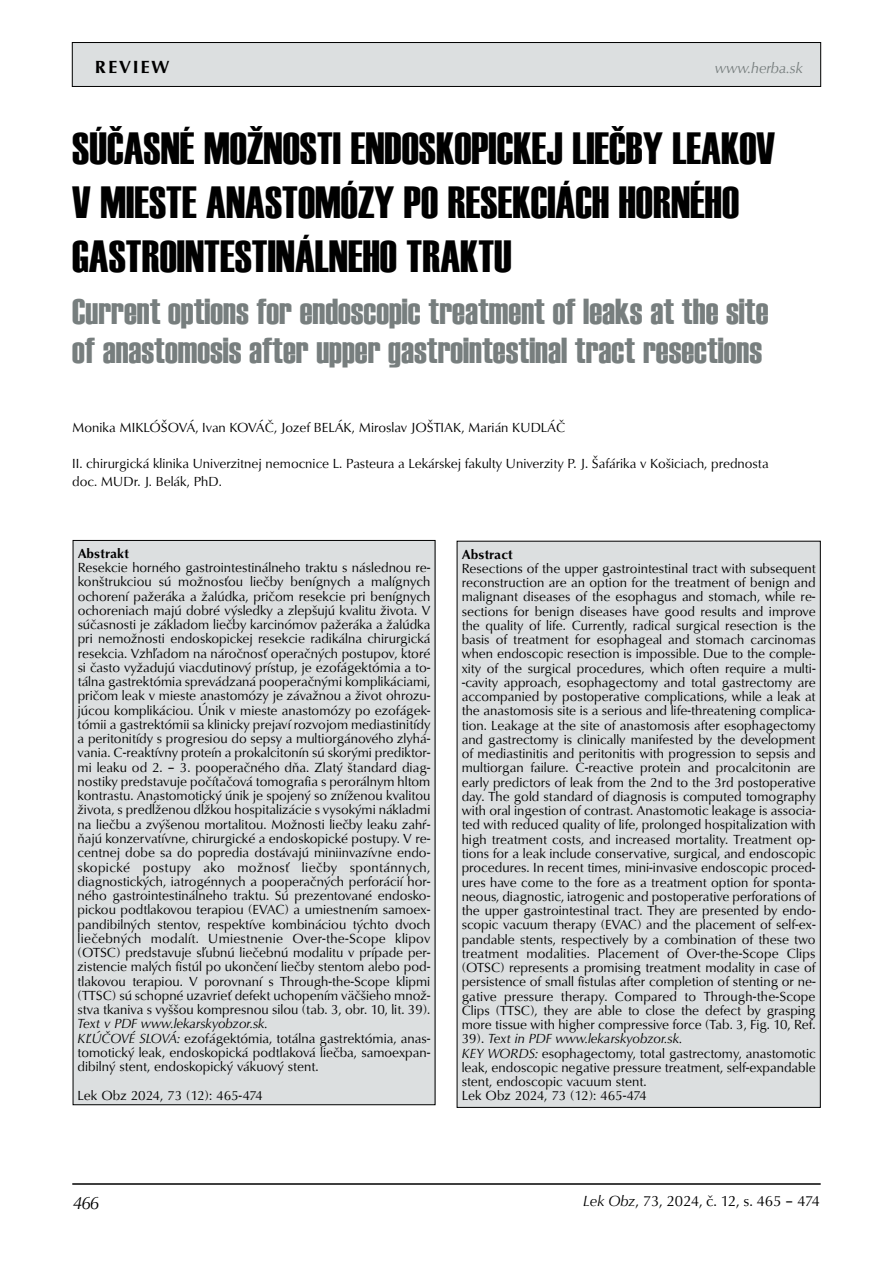
<style>
.page{position:relative;width:893px;height:1263px;background:#fff}
.page>*{position:absolute;margin:0;border:0;box-sizing:border-box;transform-origin:0 0}
.t1{font:45px/54px "Haettenschweiler";color:#000}
.t2{font:36px/39px "Haettenschweiler";color:#777e7e}
.t3{font:700 18px "URW Classico TEE";letter-spacing:.1em;color:#000}
.t4{font:italic 18px "URW Classico TEE";color:#000}
.t5{font:15px "URW Classico TEE";color:#000}
.t6{font:italic 15px "URW Classico TEE";color:#777e7e}
.t7{font:13.5px/14.2px "URW Classico TEE";color:#000}
.t8{font:700 13.5px "URW Classico TEE";color:#000}
.s1{font-style:italic}
</style>
<div class="page">
<div style="left:72px;top:43px;width:749px;height:43px;background:#dcdfe0"></div>
<div style="left:72px;top:42px;width:749px;height:45px;border:1px solid #000"></div>
<hr style="left:72px;top:1183px;width:749px;height:2px;background:#000">
<div style="left:73px;top:540px;width:362px;height:565px;background:#dcdfe0"></div>
<div style="left:457px;top:541px;width:363px;height:566px;background:#dcdfe0"></div>
<h3 class="t3" style="left:95px;top:56px;width:76px">REVIEW</h3>
<p class="t6" style="left:715px;top:59px;width:90px">www.herba.sk</p>
<h1 class="t1" style="left:72px;top:121px;width:704px">SÚČASNÉ MOŽNOSTI ENDOSKOPICKEJ LIEČBY LEAKOV<br>V MIESTE ANASTOMÓZY PO RESEKCIÁCH HORNÉHO<br>GASTROINTESTINÁLNEHO TRAKTU</h1>
<h2 class="t2" style="left:72px;top:292px;width:698px">Current options for endoscopic treatment of leaks at the site of anastomosis after upper gastrointestinal tract resections</h2>
<p class="t7" style="left:72px;top:421px;width:495px">Monika MIKLÓŠOVÁ, Ivan KOVÁČ, Jozef BELÁK, Miroslav JOŠTIAK, Marián KUDLÁČ</p>
<p class="t7" style="left:72px;top:455px;width:698px;line-height:18px">II. chirurgická klinika Univerzitnej nemocnice L. Pasteura a Lekárskej fakulty Univerzity P. J. Šafárika v Košiciach, prednosta doc. MUDr. J. Belák, PhD.</p>
<p class="t8" style="left:78px;top:545px;width:53px">Abstrakt</p>
<p class="t7" style="left:78px;top:561px;width:354px;text-align:justify">Resekcie horného gastrointestinálneho traktu s následnou re&shy;konštrukciou sú možnosťou liečby benígnych a malígnych ochorení pažeráka a žalúdka, pričom resekcie pri benígnych ochoreniach majú dobré výsledky a zlepšujú kvalitu života. V súčasnosti je základom liečby karcinómov pažeráka a žalúdka pri nemožnosti endoskopickej resekcie radikálna chirurgická resekcia. Vzhľadom na náročnosť operačných postupov, ktoré si často vyžadujú viacdutinový prístup, je ezofágektómia a to&shy;tálna gastrektómia sprevádzaná pooperačnými komplikáciami, pričom leak v mieste anastomózy je závažnou a život ohrozu&shy;júcou komplikáciou. Únik v mieste anastomózy po ezofágek&shy;tómii a gastrektómii sa klinicky prejaví rozvojom mediastinitídy a peritonitídy s progresiou do sepsy a multiorgánového zlyhá&shy;vania. C-reaktívny proteín a prokalcitonín sú skorými prediktor&shy;mi leaku od 2. – 3. pooperačného dňa. Zlatý štandard diag&shy;nostiky predstavuje počítačová tomografia s perorálnym hltom kontrastu. Anastomotický únik je spojený so zníženou kvalitou života, s predĺženou dĺžkou hospitalizácie s vysokými nákladmi na liečbu a zvýšenou mortalitou. Možnosti liečby leaku zahŕ&shy;ňajú konzervatívne, chirurgické a endoskopické postupy. V re&shy;centnej dobe sa do popredia dostávajú miniinvazívne endo&shy;skopické postupy ako možnosť liečby spontánnych, diagnostických, iatrogénnych a pooperačných perforácií hor&shy;ného gastrointestinálneho traktu. Sú prezentované endosko&shy;pickou podtlakovou terapiou (EVAC) a umiestnením samoex&shy;pandibilných stentov, respektíve kombináciou týchto dvoch liečebných modalít. Umiestnenie Over-the-Scope klipov (OTSC) predstavuje sľubnú liečebnú modalitu v prípade per&shy;zistencie malých fistúl po ukončení liečby stentom alebo pod&shy;tlakovou terapiou. V porovnaní s Through-the-Scope klipmi (TTSC) sú schopné uzavrieť defekt uchopením väčšieho množ&shy;stva tkaniva s vyššou kompresnou silou (tab. 3, obr. 10, lit. 39).</p>
<p class="t7" style="left:78px;top:1017px;width:354px"><span class="s1">Text v PDF www.lekarskyobzor.sk.<br>KĽÚČOVÉ SLOVÁ:</span> ezofágektómia, totálna gastrektómia, anas&shy;tomotický leak, endoskopická podtlaková liečba, samoexpan&shy;dibilný stent, endoskopický vákuový stent.</p>
<p class="t7" style="left:78px;top:1088px;width:187px">Lek Obz 2024, 73 (12): 465-474</p>
<p class="t8" style="left:462px;top:546px;width:53px">Abstract</p>
<p class="t7" style="left:462px;top:561px;width:355px">Resections of the upper gastrointestinal tract with subsequent reconstruction are an option for the treatment of benign and malignant diseases of the esophagus and stomach, while re&shy;sections for benign diseases have good results and improve the quality of life. Currently, radical surgical resection is the basis of treatment for esophageal and stomach carcinomas when endoscopic resection is impossible. Due to the comple&shy;xity of the surgical procedures, which often require a multi--cavity approach, esophagectomy and total gastrectomy are accompanied by postoperative complications, while a leak at the anastomosis site is a serious and life-threatening complica&shy;tion. Leakage at the site of anastomosis after esophagectomy and gastrectomy is clinically manifested by the development of mediastinitis and peritonitis with progression to sepsis and multiorgan failure. C-reactive protein and procalcitonin are early predictors of leak from the 2nd to the 3rd postoperative day. The gold standard of diagnosis is computed tomography with oral ingestion of contrast. Anastomotic leakage is associa&shy;ted with reduced quality of life, prolonged hospitalization with high treatment costs, and increased mortality. Treatment op&shy;tions for a leak include conservative, surgical, and endoscopic procedures. In recent times, mini-invasive endoscopic proced&shy;ures have come to the fore as a treatment option for sponta&shy;neous, diagnostic, iatrogenic and postoperative perforations of the upper gastrointestinal tract. They are presented by endo&shy;scopic vacuum therapy (EVAC) and the placement of self-ex&shy;pandable stents, respectively by a combination of these two treatment modalities. Placement of Over-the-Scope Clips (OTSC) represents a promising treatment modality in case of persistence of small fistulas after completion of stenting or ne&shy;gative pressure therapy. Compared to Through-the-Scope Clips (TTSC), they are able to close the defect by grasping more tissue with higher compressive force (Tab. 3, Fig. 10, Ref.<br>39). <span class="s1">Text in PDF www.lekarskyobzor.sk.<br>KEY WORDS:</span> esophagectomy, total gastrectomy, anastomotic leak, endoscopic negative pressure treatment, self-expandable stent, endoscopic vacuum stent.<br>Lek Obz 2024, 73 (12): 465-474</p>
<h3 class="t4" style="left:73px;top:1191px;width:27px">466</h3>
<p class="t5" style="left:583px;top:1191px;width:238px"><span class="s1">Lek Obz</span>, 73, 2024, č. 12, s. 465 – 474</p>
</div>
